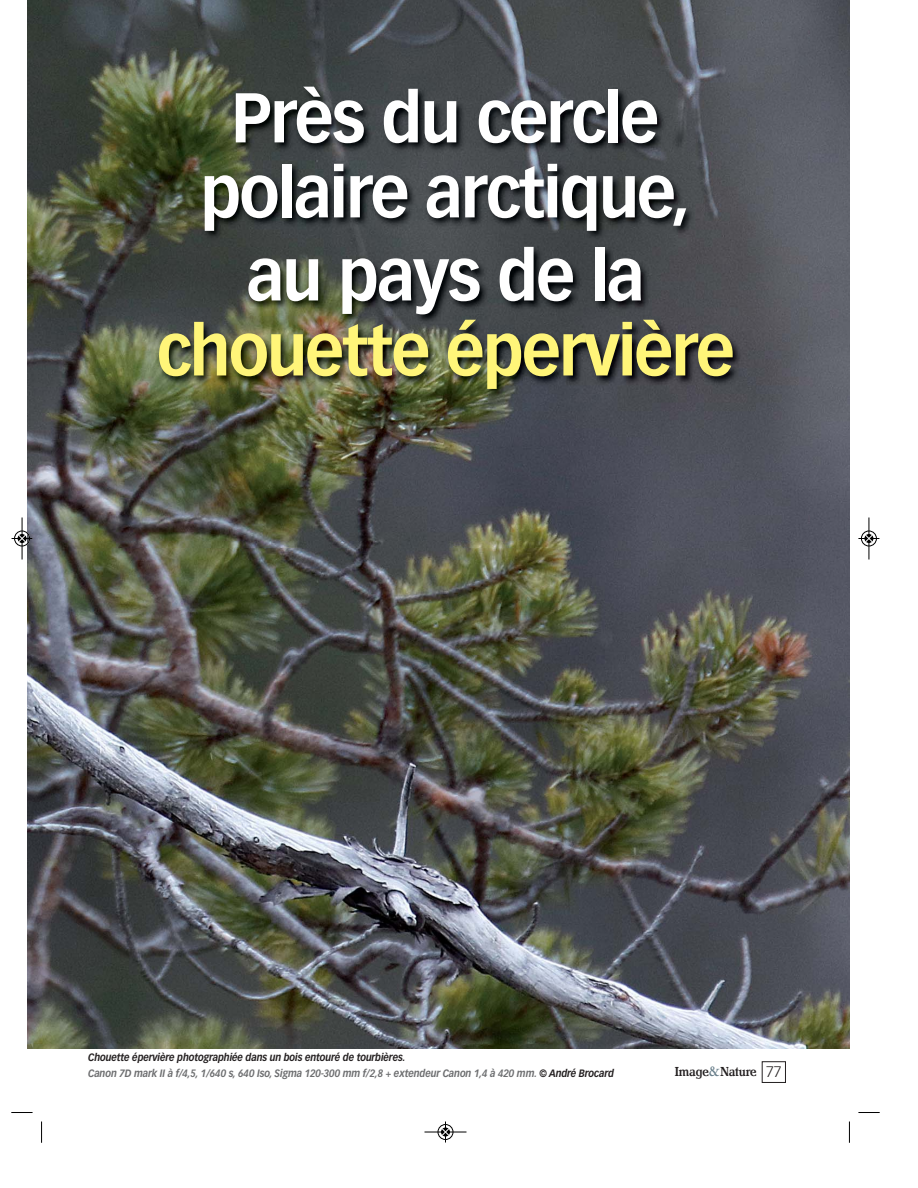
<style>
.page{position:relative;width:918px;height:1188px;background:#fff}
.page>*{position:absolute;margin:0;border:0;box-sizing:border-box;transform-origin:0 0}
.t1{font:700 69px/75px "Vectora LH";letter-spacing:-.03em;color:#fff;text-align:center;scale:.95 1}
.t2{font:700 69px "Vectora LH";letter-spacing:-.03em;color:#fff579;scale:.95 1}
.t3{font:500 13.5px "AT Pasquale";letter-spacing:-.02em;color:#231f20;scale:.9 1}
.t4{font:italic 700 10.5px/15.3px "Vectora LH";letter-spacing:-.02em;color:#6d6e70;scale:.9 1}
.s1{color:#231f20}
.s2{font-family:"Adobe Garamond";font-weight:600;font-size:15px;color:#697f8b}
.s3{font-family:"Vectora LH";font-weight:300;font-size:15px}
</style>
<div class="page">
<img style="left:27px;top:0;width:822px;height:1049px">
<img style="left:91px;top:22px;width:718px;height:525px">
<div style="left:762px;top:1061px;width:24px;height:22px;border:1px solid #231f20"></div>
<svg style="left:41px;top:1122px;width:1px;height:21px"></svg>
<svg style="left:11px;top:1112px;width:22px;height:1px"></svg>
<svg style="left:849px;top:1122px;width:1px;height:21px"></svg>
<svg style="left:858px;top:1112px;width:22px;height:1px"></svg>
<hr style="left:424px;top:1132px;width:42px;height:1px;background:#000">
<div style="left:438px;top:1124px;width:15px;height:16px;border:1px solid #000;border-radius:50%"></div>
<svg style="left:442px;top:1122px;width:7px;height:21px"></svg>
<hr style="left:22px;top:518px;width:1px;height:42px;background:#000">
<div style="left:14px;top:531px;width:16px;height:15px;border:1px solid #000;border-radius:50%"></div>
<svg style="left:12px;top:535px;width:21px;height:7px"></svg>
<hr style="left:869px;top:518px;width:1px;height:42px;background:#000">
<div style="left:861px;top:531px;width:16px;height:15px;border:1px solid #000;border-radius:50%"></div>
<svg style="left:858px;top:535px;width:21px;height:7px"></svg>
<h1 class="t1" style="left:200px;top:85px;width:518px">Près du cercle polaire arctique,</h1>
<h1 class="t1" style="left:247px;top:243px;width:420px">au pays de la</h1>
<h1 class="t2" style="left:156px;top:322px;width:610px">chouette épervière</h1>
<p class="t4" style="left:88px;top:1051px;width:586px"><span class="s1">Chouette épervière photographiée dans un bois entouré de tourbières.<br></span>Canon 7D mark II à f/4,5, 1/640 s, 640 Iso, Sigma 120-300 mm f/2,8 + extendeur Canon 1,4 à 420 mm. <span class="s1">© André Brocard</span></p>
<p class="t3" style="left:675px;top:1067px;width:120px">Image<span class="s2">&amp;</span>Nature <span class="s3">77</span></p>
</div>
